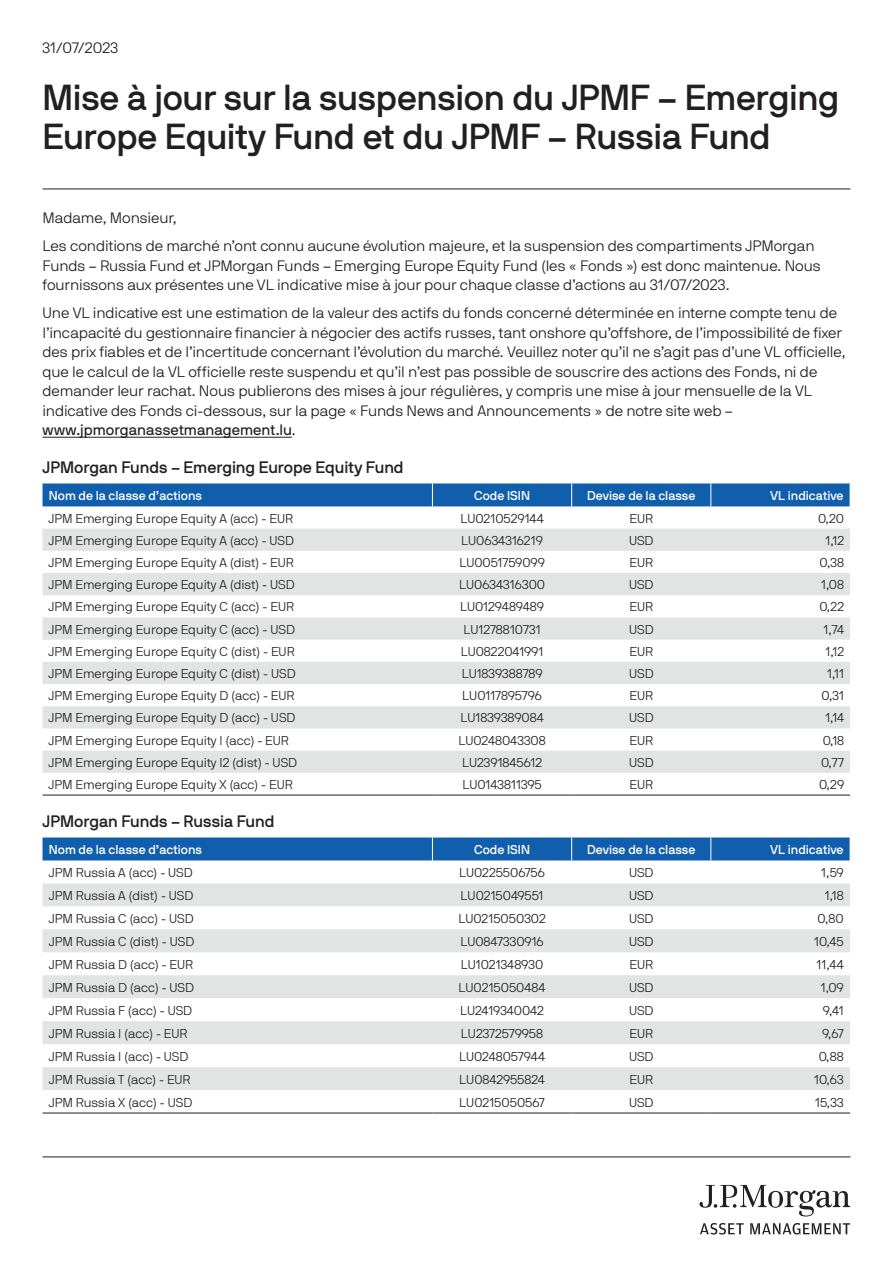
<style>
.page{position:relative;width:893px;height:1263px;background:#fff}
.page>*{position:absolute;margin:0;border:0;box-sizing:border-box;transform-origin:0 0}
.t1{font:36px/39px "JPMAM Pro Med";letter-spacing:-.01em;color:#231f20}
.t2{font:16.5px "JPMAM Pro Med";color:#231f20}
.t3{font:15px/19.5px "JPMAM Pro Lig";letter-spacing:-.005em;color:#231f20}
.t4{font:15px "JPMAM Pro Reg";color:#231f20}
.t5{font:12.75px "JPMAM Pro Lig";color:#231f20}
.t6{font:12.75px "JPMAM Pro Med";color:#fff}
.s1{font-family:"JPMAM Pro Lig"}
</style>
<div class="page">
<svg style="left:699px;top:1185px;width:151px;height:31px"></svg>
<svg style="left:700px;top:1223px;width:44px;height:11px"></svg>
<svg style="left:750px;top:1223px;width:100px;height:11px"></svg>
<hr style="left:43px;top:1157px;width:807px;height:1px;background:#231f20">
<hr style="left:43px;top:189px;width:807px;height:1px;background:#231f20">
<hr style="left:43px;top:437px;width:249px;height:1px;background:#231f20">
<svg style="left:43px;top:529px;width:807px;height:244px;fill:#e2e4e4"></svg>
<div style="left:43px;top:483px;width:807px;height:23px;background:#115eac"></div>
<hr style="left:43px;top:795px;width:389px;height:1px;background:#231f20">
<hr style="left:432px;top:795px;width:140px;height:1px;background:#231f20">
<hr style="left:572px;top:795px;width:139px;height:1px;background:#231f20">
<hr style="left:711px;top:795px;width:139px;height:1px;background:#231f20">
<svg style="left:43px;top:883px;width:807px;height:207px;fill:#e2e4e4"></svg>
<div style="left:43px;top:837px;width:807px;height:23px;background:#115eac"></div>
<hr style="left:43px;top:1113px;width:389px;height:1px;background:#231f20">
<hr style="left:432px;top:1113px;width:140px;height:1px;background:#231f20">
<hr style="left:572px;top:1113px;width:139px;height:1px;background:#231f20">
<hr style="left:711px;top:1113px;width:139px;height:1px;background:#231f20">
<p class="t3" style="left:43px;top:38px;width:77px">31/07/2023</p>
<h1 class="t1" style="left:43px;top:78px;width:798px">Mise à jour sur la suspension du JPMF – Emerging<br>Europe Equity Fund et du JPMF – Russia Fund</h1>
<p class="t3" style="left:43px;top:204px;width:773px;line-height:28px">Madame, Monsieur,<br>Les conditions de marché n’ont connu aucune évolution majeure, et la suspension des compartiments JPMorgan</p>
<p class="t3" style="left:43px;top:256px;width:780px">Funds – Russia Fund et JPMorgan Funds – Emerging Europe Equity Fund (les « Fonds ») est donc maintenue. Nous fournissons aux présentes une VL indicative mise à jour pour chaque classe d’actions au 31/07/2023.</p>
<p class="t3" style="left:43px;top:303px;width:804px">Une VL indicative est une estimation de la valeur des actifs du fonds concerné déterminée en interne compte tenu de l’incapacité du gestionnaire financier à négocier des actifs russes, tant onshore qu’offshore, de l’impossibilité de fixer des prix fiables et de l’incertitude concernant l’évolution du marché. Veuillez noter qu’il ne s’agit pas d’une VL officielle, que le calcul de la VL officielle reste suspendu et qu’il n’est pas possible de souscrire des actions des Fonds, ni de demander leur rachat. Nous publierons des mises à jour régulières, y compris une mise à jour mensuelle de la VL indicative des Fonds ci-dessous, sur la page « Funds News and Announcements » de notre site web –</p>
<p class="t4" style="left:43px;top:421px;width:255px">www.jpmorganassetmanagement.lu<span class="s1">.</span></p>
<p class="t2" style="left:43px;top:458px;width:363px">JPMorgan Funds – Emerging Europe Equity Fund</p>
<p class="t6" style="left:49px;top:488px;width:155px">Nom de la classe d’actions</p>
<p class="t6" style="left:474px;top:488px;width:58px">Code ISIN</p>
<p class="t6" style="left:587px;top:488px;width:110px">Devise de la classe</p>
<p class="t6" style="left:770px;top:488px;width:75px">VL indicative</p>
<p class="t5" style="left:49px;top:511px;width:246px">JPM Emerging Europe Equity A (acc) - EUR</p>
<p class="t5" style="left:460px;top:511px;width:85px">LU0210529144</p>
<p class="t5" style="left:629px;top:511px;width:25px">EUR</p>
<p class="t5" style="left:818px;top:511px;width:28px">0,20</p>
<p class="t5" style="left:49px;top:533px;width:247px">JPM Emerging Europe Equity A (acc) - USD</p>
<p class="t5" style="left:461px;top:533px;width:83px">LU0634316219</p>
<p class="t5" style="left:629px;top:533px;width:26px">USD</p>
<p class="t5" style="left:825px;top:533px;width:20px">1,12</p>
<p class="t5" style="left:49px;top:555px;width:247px">JPM Emerging Europe Equity A (dist) - EUR</p>
<p class="t5" style="left:459px;top:555px;width:87px">LU0051759099</p>
<p class="t5" style="left:629px;top:555px;width:25px">EUR</p>
<p class="t5" style="left:819px;top:555px;width:26px">0,38</p>
<p class="t5" style="left:49px;top:577px;width:248px">JPM Emerging Europe Equity A (dist) - USD</p>
<p class="t5" style="left:459px;top:577px;width:88px">LU0634316300</p>
<p class="t5" style="left:629px;top:577px;width:26px">USD</p>
<p class="t5" style="left:821px;top:577px;width:24px">1,08</p>
<p class="t5" style="left:49px;top:600px;width:247px">JPM Emerging Europe Equity C (acc) - EUR</p>
<p class="t5" style="left:460px;top:600px;width:85px">LU0129489489</p>
<p class="t5" style="left:629px;top:600px;width:25px">EUR</p>
<p class="t5" style="left:819px;top:600px;width:26px">0,22</p>
<p class="t5" style="left:49px;top:622px;width:248px">JPM Emerging Europe Equity C (acc) - USD</p>
<p class="t5" style="left:464px;top:622px;width:78px">LU1278810731</p>
<p class="t5" style="left:629px;top:622px;width:26px">USD</p>
<p class="t5" style="left:824px;top:622px;width:22px">1,74</p>
<p class="t5" style="left:49px;top:644px;width:248px">JPM Emerging Europe Equity C (dist) - EUR</p>
<p class="t5" style="left:461px;top:644px;width:84px">LU0822041991</p>
<p class="t5" style="left:629px;top:644px;width:25px">EUR</p>
<p class="t5" style="left:825px;top:644px;width:20px">1,12</p>
<p class="t5" style="left:49px;top:666px;width:248px">JPM Emerging Europe Equity C (dist) - USD</p>
<p class="t5" style="left:462px;top:666px;width:82px">LU1839388789</p>
<p class="t5" style="left:629px;top:666px;width:26px">USD</p>
<p class="t5" style="left:827px;top:666px;width:18px">1,11</p>
<p class="t5" style="left:49px;top:688px;width:247px">JPM Emerging Europe Equity D (acc) - EUR</p>
<p class="t5" style="left:462px;top:688px;width:81px">LU0117895796</p>
<p class="t5" style="left:629px;top:688px;width:25px">EUR</p>
<p class="t5" style="left:822px;top:688px;width:24px">0,31</p>
<p class="t5" style="left:49px;top:711px;width:248px">JPM Emerging Europe Equity D (acc) - USD</p>
<p class="t5" style="left:460px;top:711px;width:85px">LU1839389084</p>
<p class="t5" style="left:629px;top:711px;width:26px">USD</p>
<p class="t5" style="left:825px;top:711px;width:20px">1,14</p>
<p class="t5" style="left:49px;top:733px;width:242px">JPM Emerging Europe Equity I (acc) - EUR</p>
<p class="t5" style="left:458px;top:733px;width:89px">LU0248043308</p>
<p class="t5" style="left:630px;top:733px;width:25px">EUR</p>
<p class="t5" style="left:823px;top:733px;width:23px">0,18</p>
<p class="t5" style="left:49px;top:755px;width:250px">JPM Emerging Europe Equity I2 (dist) - USD</p>
<p class="t5" style="left:462px;top:755px;width:82px">LU2391845612</p>
<p class="t5" style="left:629px;top:755px;width:26px">USD</p>
<p class="t5" style="left:821px;top:755px;width:25px">0,77</p>
<p class="t5" style="left:49px;top:777px;width:246px">JPM Emerging Europe Equity X (acc) - EUR</p>
<p class="t5" style="left:462px;top:777px;width:81px">LU0143811395</p>
<p class="t5" style="left:630px;top:777px;width:25px">EUR</p>
<p class="t5" style="left:819px;top:777px;width:27px">0,29</p>
<p class="t2" style="left:43px;top:812px;width:233px">JPMorgan Funds – Russia Fund</p>
<p class="t6" style="left:49px;top:842px;width:155px">Nom de la classe d’actions</p>
<p class="t6" style="left:474px;top:842px;width:58px">Code ISIN</p>
<p class="t6" style="left:587px;top:842px;width:110px">Devise de la classe</p>
<p class="t6" style="left:770px;top:842px;width:75px">VL indicative</p>
<p class="t5" style="left:49px;top:865px;width:145px">JPM Russia A (acc) - USD</p>
<p class="t5" style="left:459px;top:865px;width:87px">LU0225506756</p>
<p class="t5" style="left:629px;top:865px;width:26px">USD</p>
<p class="t5" style="left:821px;top:865px;width:24px">1,59</p>
<p class="t5" style="left:49px;top:888px;width:146px">JPM Russia A (dist) - USD</p>
<p class="t5" style="left:461px;top:888px;width:84px">LU0215049551</p>
<p class="t5" style="left:629px;top:888px;width:26px">USD</p>
<p class="t5" style="left:825px;top:888px;width:20px">1,18</p>
<p class="t5" style="left:49px;top:911px;width:146px">JPM Russia C (acc) - USD</p>
<p class="t5" style="left:458px;top:911px;width:89px">LU0215050302</p>
<p class="t5" style="left:629px;top:911px;width:26px">USD</p>
<p class="t5" style="left:818px;top:911px;width:28px">0,80</p>
<p class="t5" style="left:49px;top:934px;width:147px">JPM Russia C (dist) - USD</p>
<p class="t5" style="left:460px;top:934px;width:85px">LU0847330916</p>
<p class="t5" style="left:629px;top:934px;width:26px">USD</p>
<p class="t5" style="left:814px;top:934px;width:31px">10,45</p>
<p class="t5" style="left:49px;top:957px;width:146px">JPM Russia D (acc) - EUR</p>
<p class="t5" style="left:461px;top:957px;width:84px">LU1021348930</p>
<p class="t5" style="left:629px;top:957px;width:25px">EUR</p>
<p class="t5" style="left:817px;top:957px;width:29px">11,44</p>
<p class="t5" style="left:49px;top:980px;width:147px">JPM Russia D (acc) - USD</p>
<p class="t5" style="left:459px;top:980px;width:88px">LU0215050484</p>
<p class="t5" style="left:629px;top:980px;width:26px">USD</p>
<p class="t5" style="left:821px;top:980px;width:24px">1,09</p>
<p class="t5" style="left:49px;top:1003px;width:145px">JPM Russia F (acc) - USD</p>
<p class="t5" style="left:460px;top:1003px;width:85px">LU2419340042</p>
<p class="t5" style="left:629px;top:1003px;width:26px">USD</p>
<p class="t5" style="left:823px;top:1003px;width:22px">9,41</p>
<p class="t5" style="left:49px;top:1026px;width:140px">JPM Russia I (acc) - EUR</p>
<p class="t5" style="left:461px;top:1026px;width:84px">LU2372579958</p>
<p class="t5" style="left:629px;top:1026px;width:25px">EUR</p>
<p class="t5" style="left:822px;top:1026px;width:23px">9,67</p>
<p class="t5" style="left:49px;top:1049px;width:141px">JPM Russia I (acc) - USD</p>
<p class="t5" style="left:459px;top:1049px;width:87px">LU0248057944</p>
<p class="t5" style="left:629px;top:1049px;width:26px">USD</p>
<p class="t5" style="left:819px;top:1049px;width:26px">0,88</p>
<p class="t5" style="left:49px;top:1072px;width:143px">JPM Russia T (acc) - EUR</p>
<p class="t5" style="left:459px;top:1072px;width:87px">LU0842955824</p>
<p class="t5" style="left:629px;top:1072px;width:25px">EUR</p>
<p class="t5" style="left:814px;top:1072px;width:31px">10,63</p>
<p class="t5" style="left:49px;top:1095px;width:145px">JPM Russia X (acc) - USD</p>
<p class="t5" style="left:459px;top:1095px;width:87px">LU0215050567</p>
<p class="t5" style="left:629px;top:1095px;width:26px">USD</p>
<p class="t5" style="left:815px;top:1095px;width:30px">15,33</p>
</div>
